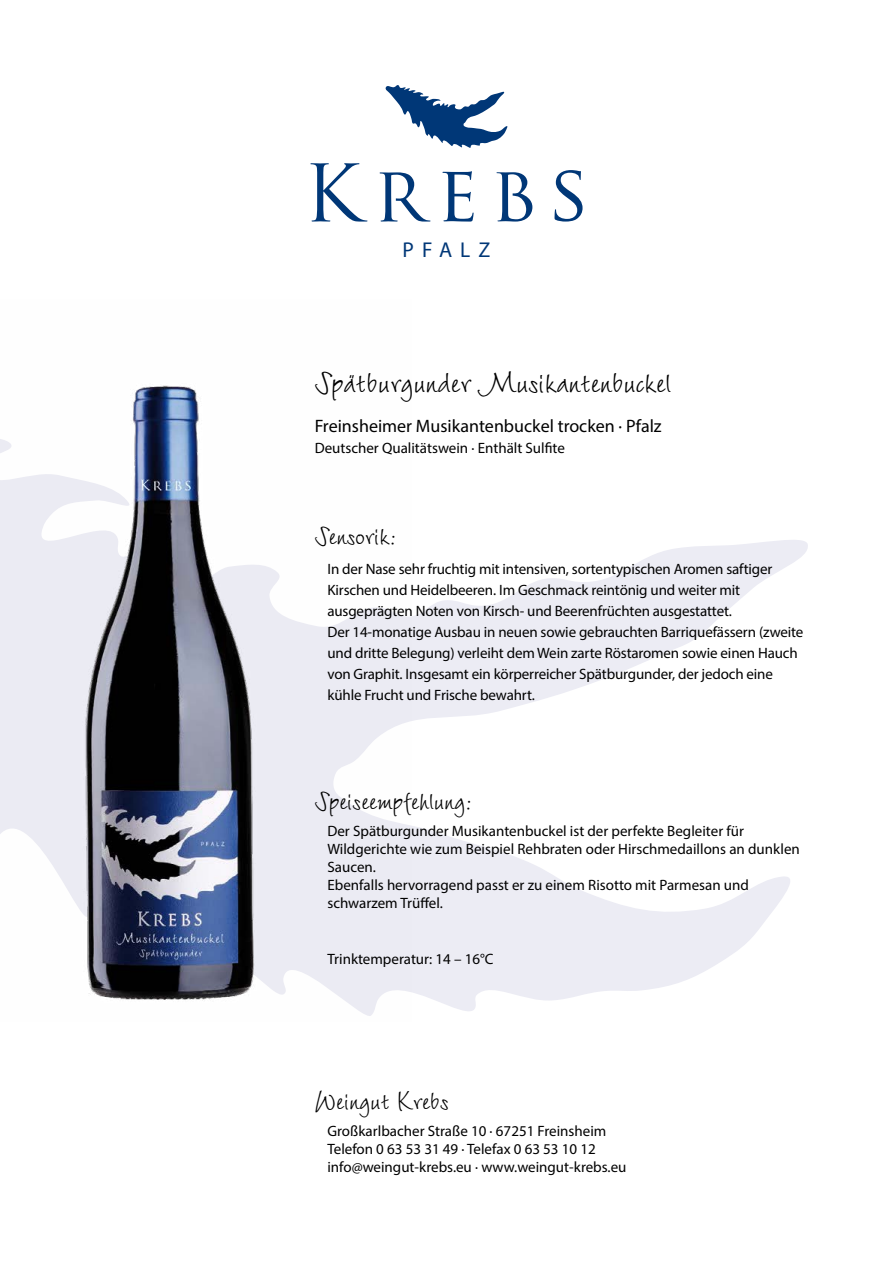
<style>
.page{position:relative;width:893px;height:1263px;background:#fff}
.page>*{position:absolute;margin:0;border:0;box-sizing:border-box;transform-origin:0 0}
.t1{font:42px "Wiesbaden Swing";color:#000}
.t2{font:36px "Wiesbaden Swing";color:#000}
.t3{font:30.15px "Myriad Arabic";letter-spacing:.27em;color:#003777}
.t4{font:18px "Myriad Pro";color:#000}
.t5{font:15px/21px "Myriad Pro";letter-spacing:-.01em;color:#000}
</style>
<div class="page">
<svg style="left:411px;top:540px;width:397px;height:471px"></svg>
<img style="left:0;top:385px;width:411px;height:631px">
<svg style="left:385px;top:85px;width:123px;height:63px"></svg>
<svg style="left:310px;top:163px;width:58px;height:59px"></svg>
<svg style="left:442px;top:171px;width:32px;height:51px"></svg>
<svg style="left:554px;top:170px;width:29px;height:52px"></svg>
<svg style="left:380px;top:172px;width:50px;height:50px"></svg>
<svg style="left:496px;top:172px;width:36px;height:50px"></svg>
<h3 class="t3" style="left:402px;top:229px;width:89px">PFALZ</h3>
<h1 class="t1" style="left:315px;top:359px;width:358px">Spätburgunder Musikantenbuckel</h1>
<p class="t4" style="left:315px;top:415px;width:348px">Freinsheimer Musikantenbuckel trocken · Pfalz</p>
<p class="t5" style="left:315px;top:438px;width:252px">Deutscher Qualitätswein · Enthält Sulfite</p>
<h2 class="t2" style="left:315px;top:516px;width:84px">Sensorik:</h2>
<p class="t5" style="left:327px;top:558px;width:477px">In der Nase sehr fruchtig mit intensiven, sortentypischen Aromen saftiger Kirschen und Heidelbeeren. Im Geschmack reintönig und weiter mit ausgeprägten Noten von Kirsch- und Beerenfrüchten ausgestattet.<br>Der 14-monatige Ausbau in neuen sowie gebrauchten Barriquefässern (zweite und dritte Belegung) verleiht dem Wein zarte Röstaromen sowie einen Hauch von Graphit. Insgesamt ein körperreicher Spätburgunder, der jedoch eine kühle Frucht und Frische bewahrt.</p>
<h2 class="t2" style="left:315px;top:781px;width:160px">Speiseempfehlung:</h2>
<p class="t5" style="left:327px;top:821px;width:474px;line-height:18px">Der Spätburgunder Musikantenbuckel ist der perfekte Begleiter für Wildgerichte wie zum Beispiel Rehbraten oder Hirschmedaillons an dunklen Saucen.<br>Ebenfalls hervorragend passt er zu einem Risotto mit Parmesan und schwarzem Trüffel.</p>
<p class="t5" style="left:327px;top:948px;width:168px">Trinktemperatur: 14 – 16°C</p>
<h2 class="t2" style="left:315px;top:1081px;width:135px">Weingut Krebs</h2>
<p class="t5" style="left:327px;top:1121px;width:301px;line-height:18px">Großkarlbacher Straße 10 · 67251 Freinsheim<br>Telefon 0 63 53 31 49 · Telefax 0 63 53 10 12 info@weingut-krebs.eu · www.weingut-krebs.eu</p>
</div>
